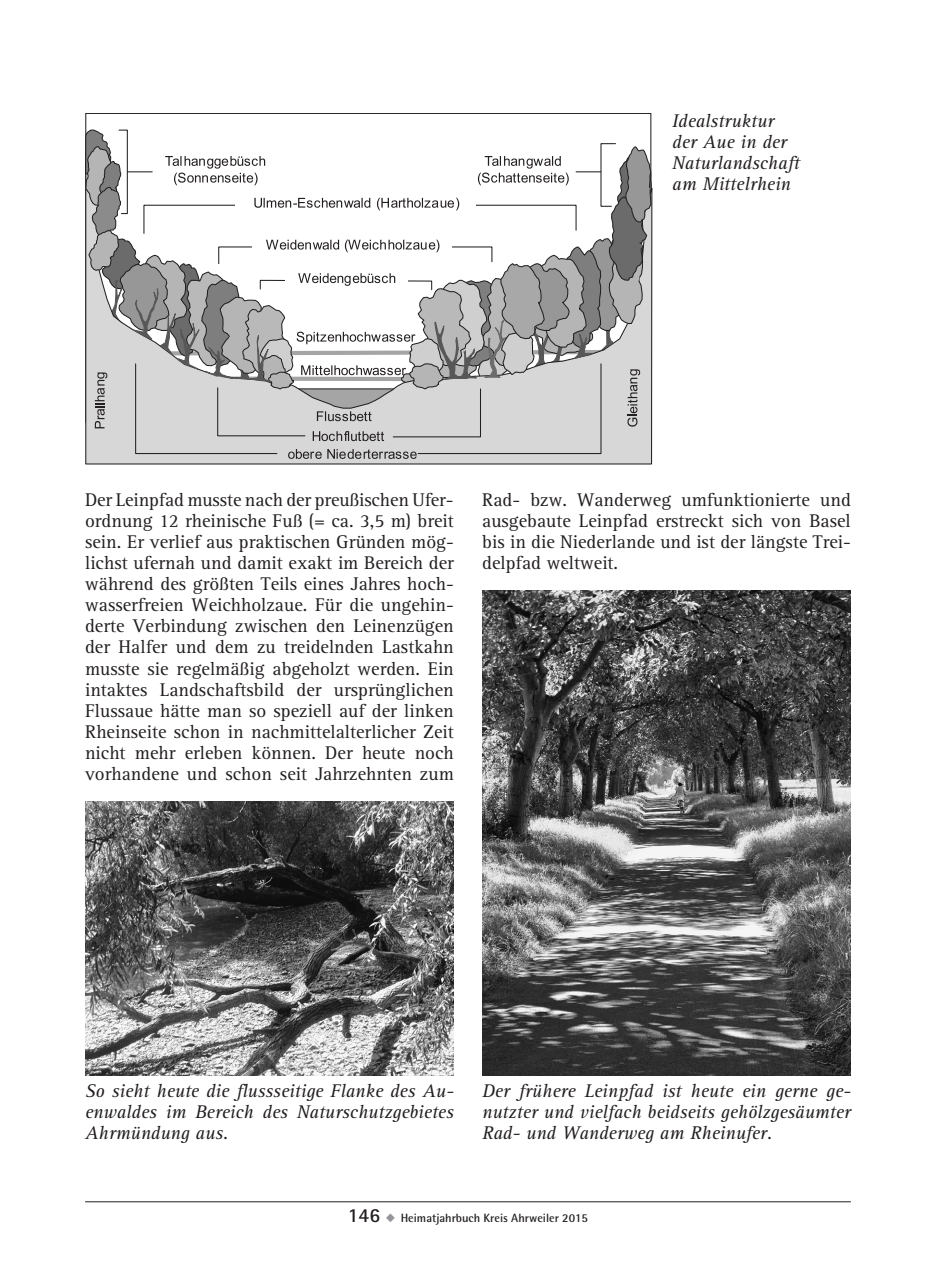
<style>
.page{position:relative;width:936px;height:1276px;background:#fff}
.page>*{position:absolute;margin:0;border:0;box-sizing:border-box;transform-origin:0 0}
.t1{font:19px/21px "AT Rotis Serif";color:#231f20;text-align:justify}
.t2{font:italic 19px/21px "AT Rotis Serif";color:#231f20;text-align:justify}
.t3{font:700 12px "Rotis Semi Sans";color:#231f20}
.s1{font-family:"Rotis Sans Serif";font-size:20px}
.s2{color:#939598}
</style>
<div class="page">
<hr style="left:85px;top:1201px;width:765px;height:1px;background:#231f20">
<svg style="left:85px;top:129px;width:567px;height:330px"></svg>
<img style="left:85px;top:802px;width:369px;height:273px">
<img style="left:482px;top:591px;width:368px;height:484px">
<p class="t2" style="left:672px;top:111px;width:129px;text-align:left">Idealstruktur der Aue in der<br>Naturlandschaft am Mittelrhein</p>
<p class="t1" style="left:85px;top:490px;width:370px">Der Leinpfad musste nach der preußischen Ufer&shy;ordnung 12 rheinische Fuß (= ca. 3,5 m) breit sein. Er verlief aus praktischen Gründen mög&shy;lichst ufernah und damit exakt im Bereich der während des größten Teils eines Jahres hoch&shy;wasserfreien Weichholzaue. Für die ungehin&shy;derte Verbindung zwischen den Leinenzügen der Halfer und dem zu treidelnden Lastkahn musste sie regelmäßig abgeholzt werden. Ein intaktes Landschaftsbild der ursprünglichen Flussaue hätte man so speziell auf der linken Rheinseite schon in nachmittelalterlicher Zeit nicht mehr erleben können. Der heute noch vorhandene und schon seit Jahrzehnten zum</p>
<p class="t1" style="left:482px;top:489px;width:370px">Rad- bzw. Wanderweg umfunktionierte und ausgebaute Leinpfad erstreckt sich von Basel bis in die Niederlande und ist der längste Trei&shy;delpfad weltweit.</p>
<p class="t2" style="left:85px;top:1080px;width:370px">So sieht heute die flussseitige Flanke des Au&shy;enwaldes im Bereich des Naturschutzgebietes Ahrmündung aus.</p>
<p class="t2" style="left:482px;top:1081px;width:370px">Der frühere Leinpfad ist heute ein gerne ge&shy;nutzter und vielfach beidseits gehölzgesäumter Rad- und Wanderweg am Rheinufer.</p>
<p class="t3" style="left:348px;top:1210px;width:242px"><span class="s1">146</span> <span class="s2">◆</span> Heimatjahrbuch Kreis Ahrweiler 2015</p>
</div>
